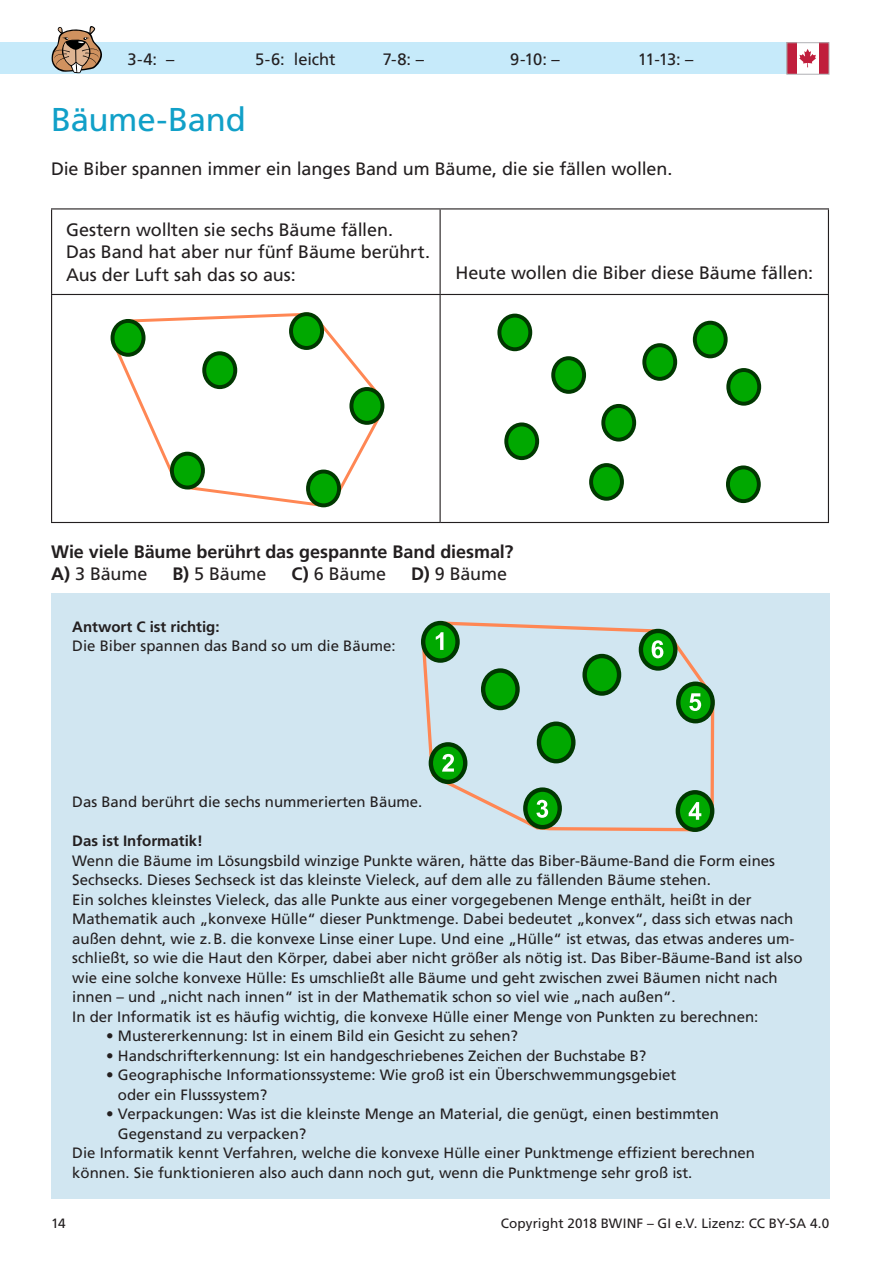
<style>
.page{position:relative;width:893px;height:1263px;background:#fff}
.page>*{position:absolute;margin:0;border:0;box-sizing:border-box;transform-origin:0 0}
.t1{font:33px "Frutiger LT Std";letter-spacing:-.01em;color:#11a0c8}
.t2{font:18px/22.5px "Frutiger LT Std";letter-spacing:-.005em;color:#231f20}
.t3{font:700 18px/22.5px "Frutiger LT Std";letter-spacing:-.005em;color:#231f20}
.t4{font:16.5px "Frutiger LT Std";letter-spacing:-.005em;color:#231f20}
.t5{font:15px/19.5px "Frutiger LT Std";color:#231f20}
.t6{font:700 15px "Frutiger LT Std";color:#231f20}
.t7{font:13.5px "Frutiger LT Std";letter-spacing:.005em;color:#231f20}
.s1{font-weight:400}
.s2{font-weight:700}
</style>
<div class="page">
<div style="left:51px;top:593px;width:778px;height:606px;background:#d1e6f1"></div>
<svg style="left:421px;top:620px;width:294px;height:212px"></svg>
<svg style="left:423px;top:623px;width:35px;height:37px"></svg>
<div style="left:421px;top:621px;width:39px;height:42px;border:4px solid #003800;border-radius:50%"></div>
<svg style="left:483px;top:670px;width:34px;height:38px"></svg>
<div style="left:481px;top:668px;width:39px;height:42px;border:4px solid #003800;border-radius:50%"></div>
<div style="left:539px;top:724px;width:34px;height:37px;background:#00a800;border-radius:50%"></div>
<div style="left:537px;top:721px;width:38px;height:42px;border:4px solid #003800;border-radius:50%"></div>
<svg style="left:431px;top:744px;width:34px;height:38px"></svg>
<div style="left:429px;top:742px;width:38px;height:42px;border:4px solid #003800;border-radius:50%"></div>
<svg style="left:678px;top:792px;width:34px;height:38px"></svg>
<div style="left:676px;top:790px;width:38px;height:42px;border:4px solid #003800;border-radius:50%"></div>
<div style="left:585px;top:656px;width:34px;height:37px;background:#00a800;border-radius:50%"></div>
<div style="left:582px;top:654px;width:39px;height:42px;border:4px solid #003800;border-radius:50%"></div>
<svg style="left:641px;top:631px;width:34px;height:37px"></svg>
<div style="left:639px;top:629px;width:38px;height:42px;border:4px solid #003800;border-radius:50%"></div>
<svg style="left:678px;top:684px;width:35px;height:37px"></svg>
<div style="left:676px;top:681px;width:39px;height:42px;border:4px solid #003800;border-radius:50%"></div>
<svg style="left:525px;top:790px;width:35px;height:37px"></svg>
<div style="left:523px;top:787px;width:39px;height:42px;border:4px solid #003800;border-radius:50%"></div>
<svg style="left:436px;top:632px;width:7px;height:18px"></svg>
<svg style="left:442px;top:754px;width:12px;height:18px"></svg>
<svg style="left:536px;top:800px;width:12px;height:18px"></svg>
<svg style="left:689px;top:802px;width:12px;height:18px"></svg>
<svg style="left:689px;top:693px;width:12px;height:18px"></svg>
<svg style="left:652px;top:640px;width:11px;height:18px"></svg>
<svg style="left:110px;top:312px;width:275px;height:196px"></svg>
<div style="left:113px;top:321px;width:31px;height:34px;background:#00a800;border-radius:50%"></div>
<div style="left:111px;top:319px;width:35px;height:38px;border:4px solid #003800;border-radius:50%"></div>
<div style="left:172px;top:454px;width:31px;height:33px;background:#00a800;border-radius:50%"></div>
<div style="left:170px;top:452px;width:35px;height:37px;border:4px solid #003800;border-radius:50%"></div>
<div style="left:291px;top:314px;width:31px;height:34px;background:#00a800;border-radius:50%"></div>
<div style="left:289px;top:312px;width:35px;height:38px;border:4px solid #003800;border-radius:50%"></div>
<div style="left:308px;top:471px;width:31px;height:34px;background:#00a800;border-radius:50%"></div>
<div style="left:306px;top:470px;width:35px;height:37px;border:4px solid #003800;border-radius:50%"></div>
<div style="left:204px;top:353px;width:31px;height:34px;background:#00a800;border-radius:50%"></div>
<div style="left:202px;top:351px;width:35px;height:38px;border:4px solid #003800;border-radius:50%"></div>
<div style="left:351px;top:389px;width:31px;height:34px;background:#00a800;border-radius:50%"></div>
<div style="left:349px;top:387px;width:35px;height:38px;border:4px solid #003800;border-radius:50%"></div>
<div style="left:499px;top:316px;width:31px;height:33px;background:#00a800;border-radius:50%"></div>
<div style="left:497px;top:314px;width:35px;height:37px;border:4px solid #003800;border-radius:50%"></div>
<div style="left:553px;top:358px;width:31px;height:34px;background:#00a800;border-radius:50%"></div>
<div style="left:551px;top:356px;width:35px;height:38px;border:4px solid #003800;border-radius:50%"></div>
<div style="left:603px;top:406px;width:31px;height:34px;background:#00a800;border-radius:50%"></div>
<div style="left:601px;top:404px;width:35px;height:37px;border:4px solid #003800;border-radius:50%"></div>
<div style="left:506px;top:424px;width:31px;height:34px;background:#00a800;border-radius:50%"></div>
<div style="left:504px;top:422px;width:35px;height:38px;border:4px solid #003800;border-radius:50%"></div>
<div style="left:728px;top:467px;width:31px;height:34px;background:#00a800;border-radius:50%"></div>
<div style="left:726px;top:465px;width:35px;height:38px;border:4px solid #003800;border-radius:50%"></div>
<div style="left:644px;top:345px;width:31px;height:34px;background:#00a800;border-radius:50%"></div>
<div style="left:642px;top:343px;width:35px;height:38px;border:4px solid #003800;border-radius:50%"></div>
<div style="left:695px;top:323px;width:31px;height:33px;background:#00a800;border-radius:50%"></div>
<div style="left:693px;top:321px;width:35px;height:37px;border:4px solid #003800;border-radius:50%"></div>
<div style="left:728px;top:370px;width:31px;height:34px;background:#00a800;border-radius:50%"></div>
<div style="left:726px;top:368px;width:35px;height:38px;border:4px solid #003800;border-radius:50%"></div>
<div style="left:591px;top:465px;width:31px;height:34px;background:#00a800;border-radius:50%"></div>
<div style="left:589px;top:463px;width:35px;height:38px;border:4px solid #003800;border-radius:50%"></div>
<hr style="left:51px;top:208px;width:389px;height:1px;background:#231f20">
<hr style="left:51px;top:209px;width:1px;height:85px;background:#231f20">
<hr style="left:440px;top:208px;width:389px;height:1px;background:#231f20">
<hr style="left:440px;top:209px;width:1px;height:85px;background:#231f20">
<hr style="left:828px;top:209px;width:1px;height:85px;background:#231f20">
<hr style="left:51px;top:294px;width:389px;height:1px;background:#231f20">
<hr style="left:51px;top:295px;width:1px;height:227px;background:#231f20">
<hr style="left:440px;top:294px;width:389px;height:1px;background:#231f20">
<hr style="left:440px;top:295px;width:1px;height:227px;background:#231f20">
<hr style="left:828px;top:295px;width:1px;height:227px;background:#231f20">
<hr style="left:51px;top:522px;width:389px;height:1px;background:#231f20">
<hr style="left:440px;top:522px;width:389px;height:1px;background:#231f20">
<div style="left:0;top:43px;width:791px;height:31px;background:#c6eafa"></div>
<svg style="left:51px;top:26px;width:52px;height:47px"></svg>
<div style="left:787px;top:43px;width:10px;height:31px;background:#c01e3c"></div>
<div style="left:819px;top:43px;width:10px;height:31px;background:#c01e3c"></div>
<svg style="left:799px;top:49px;width:17px;height:18px"></svg>
<p class="t4" style="left:128px;top:49px;width:48px">3-4: –</p>
<p class="t4" style="left:255px;top:49px;width:82px">5-6: leicht</p>
<p class="t4" style="left:383px;top:49px;width:43px">7-8: –</p>
<p class="t4" style="left:510px;top:49px;width:51px">9-10: –</p>
<p class="t4" style="left:638px;top:49px;width:57px">11-13: –</p>
<h1 class="t1" style="left:51px;top:100px;width:196px">Bäume-Band</h1>
<p class="t2" style="left:51px;top:158px;width:623px">Die Biber spannen immer ein langes Band um Bäume, die sie fällen wollen.</p>
<p class="t2" style="left:66px;top:218px;width:365px">Gestern wollten sie sechs Bäume fällen.<br>Das Band hat aber nur fünf Bäume berührt.<br>Aus der Luft sah das so aus:</p>
<p class="t2" style="left:455px;top:262px;width:359px">Heute wollen die Biber diese Bäume fällen:</p>
<p class="t3" style="left:51px;top:540px;width:464px">Wie viele Bäume berührt das gespannte Band diesmal?<br>A) <span class="s1">3 Bäume</span></p>
<p class="t2" style="left:172px;top:563px;width:96px"><span class="s2">B)</span> 5 Bäume</p>
<p class="t2" style="left:292px;top:563px;width:96px"><span class="s2">C)</span> 6 Bäume</p>
<p class="t2" style="left:411px;top:563px;width:97px"><span class="s2">D)</span> 9 Bäume</p>
<p class="t6" style="left:72px;top:617px;width:149px">Antwort C ist richtig:</p>
<p class="t5" style="left:72px;top:636px;width:325px">Die Biber spannen das Band so um die Bäume:</p>
<p class="t5" style="left:72px;top:792px;width:352px">Das Band berührt die sechs nummerierten Bäume.</p>
<p class="t6" style="left:72px;top:832px;width:132px">Das ist Informatik!</p>
<p class="t5" style="left:72px;top:851px;width:732px">Wenn die Bäume im Lösungsbild winzige Punkte wären, hätte das Biber-Bäume-Band die Form eines Sechsecks. Dieses Sechseck ist das kleinste Vieleck, auf dem alle zu fällenden Bäume stehen.<br>Ein solches kleinstes Vieleck, das alle Punkte aus einer vorgegebenen Menge enthält, heißt in der Mathematik auch „konvexe Hülle“ dieser Punktmenge. Dabei bedeutet „konvex“, dass sich etwas nach außen dehnt, wie z. B. die konvexe Linse einer Lupe. Und eine „Hülle“ ist etwas, das etwas anderes um&shy;schließt, so wie die Haut den Körper, dabei aber nicht größer als nötig ist. Das Biber-Bäume-Band ist also wie eine solche konvexe Hülle: Es umschließt alle Bäume und geht zwischen zwei Bäumen nicht nach innen – und „nicht nach innen“ ist in der Mathematik schon so viel wie „nach außen“.<br>In der Informatik ist es häufig wichtig, die konvexe Hülle einer Menge von Punkten zu berechnen:</p>
<p class="t5" style="left:106px;top:1026px;width:413px">• Mustererkennung: Ist in einem Bild ein Gesicht zu sehen?</p>
<p class="t5" style="left:106px;top:1046px;width:542px">• Handschrifterkennung: Ist ein handgeschriebenes Zeichen der Buchstabe B?</p>
<p class="t5" style="left:118px;top:1065px;width:560px;text-indent:-12px">• Geographische Informationssysteme: Wie groß ist ein Überschwemmungsgebiet oder ein Flusssystem?</p>
<p class="t5" style="left:106px;top:1104px;width:614px">• Verpackungen: Was ist die kleinste Menge an Material, die genügt, einen bestimmten</p>
<p class="t5" style="left:118px;top:1124px;width:190px">Gegenstand zu verpacken?</p>
<p class="t5" style="left:72px;top:1143px;width:684px">Die Informatik kennt Verfahren, welche die konvexe Hülle einer Punktmenge effizient berechnen</p>
<p class="t5" style="left:72px;top:1163px;width:622px">können. Sie funktionieren also auch dann noch gut, wenn die Punktmenge sehr groß ist.</p>
<p class="t7" style="left:51px;top:1216px;width:16px">14</p>
<p class="t7" style="left:501px;top:1216px;width:330px">Copyright 2018 BWINF – GI e.V. Lizenz: CC BY-SA 4.0</p>
</div>
